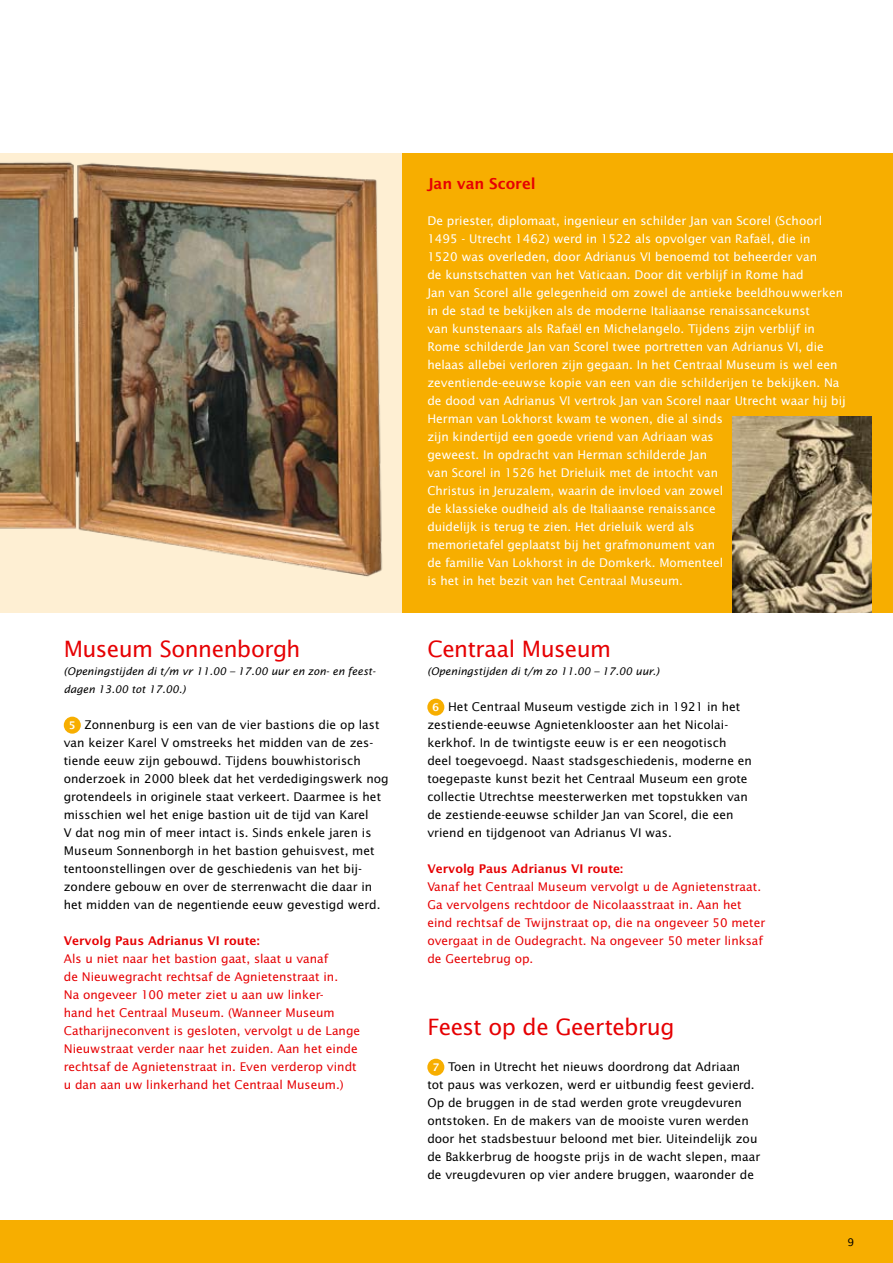
<style>
.page{position:relative;width:893px;height:1263px;background:#fff}
.page>*{position:absolute;margin:0;border:0;box-sizing:border-box;transform-origin:0 0}
.t1{font:22.5px "Lucida Sans";letter-spacing:-.025em;color:#e60003}
.t2{font:600 15px "Lucida Sans";color:#e60003}
.t3{font:12px/18px "Lucida Sans";color:#000}
.t4{font:12px/18px "Lucida Sans";color:#fff}
.t5{font:12px/18px "Lucida Sans";color:#e60003}
.t6{font:600 12px "Lucida Sans";color:#e60003}
.t7{font:italic 10.5px/18px "Lucida Sans";color:#000}
.t8{font:10.5px "Lucida Sans";color:#000}
.s1{font-weight:600;font-size:10.5px;color:#fff}
</style>
<div class="page">
<div style="left:402px;top:153px;width:491px;height:460px;background:#f7ae00"></div>
<div style="left:0;top:1220px;width:893px;height:43px;background:#f7ae00"></div>
<img style="left:0;top:153px;width:402px;height:460px">
<div style="left:64px;top:717px;width:17px;height:17px;background:#f7ae00;border-radius:50%"></div>
<img style="left:732px;top:417px;width:140px;height:195px">
<div style="left:427px;top:699px;width:17px;height:17px;background:#f7ae00;border-radius:50%"></div>
<div style="left:427px;top:1059px;width:17px;height:17px;background:#f7ae00;border-radius:50%"></div>
<h1 class="t1" style="left:64px;top:635px;width:238px">Museum Sonnenborgh</h1>
<p class="t7" style="left:64px;top:662px;width:312px">(Openingstijden di t/m vr 11.00 – 17.00 uur en zon- en feest&shy;dagen 13.00 tot 17.00.)</p>
<p class="t3" style="left:64px;top:715px;width:326px;text-indent:5px"><span class="s1">5</span> Zonnenburg is een van de vier bastions die op last van keizer Karel V omstreeks het midden van de zes&shy;tiende eeuw zijn gebouwd. Tijdens bouwhistorisch onderzoek in 2000 bleek dat het verdedigingswerk nog grotendeels in originele staat verkeert. Daarmee is het misschien wel het enige bastion uit de tijd van Karel<br>V dat nog min of meer intact is. Sinds enkele jaren is Museum Sonnenborgh in het bastion gehuisvest, met tentoonstellingen over de geschiedenis van het bij&shy;zondere gebouw en over de sterrenwacht die daar in het midden van de negentiende eeuw gevestigd werd.</p>
<p class="t6" style="left:64px;top:933px;width:197px">Vervolg Paus Adrianus VI route:</p>
<p class="t5" style="left:64px;top:949px;width:298px">Als u niet naar het bastion gaat, slaat u vanaf<br>de Nieuwegracht rechtsaf de Agnietenstraat in.<br>Na ongeveer 100 meter ziet u aan uw linker-<br>hand het Centraal Museum. (Wanneer Museum Catharijneconvent is gesloten, vervolgt u de Lange Nieuwstraat verder naar het zuiden. Aan het einde rechtsaf de Agnietenstraat in. Even verderop vindt u dan aan uw linkerhand het Centraal Museum.)</p>
<p class="t2" style="left:427px;top:175px;width:110px">Jan van Scorel</p>
<p class="t4" style="left:427px;top:211px;width:420px">De priester, diplomaat, ingenieur en schilder Jan van Scorel (Schoorl 1495 - Utrecht 1462) werd in 1522 als opvolger van Rafaël, die in<br>1520 was overleden, door Adrianus VI benoemd tot beheerder van<br>de kunstschatten van het Vaticaan. Door dit verblijf in Rome had<br>Jan van Scorel alle gelegenheid om zowel de antieke beeldhouwwerken in de stad te bekijken als de moderne Italiaanse renaissancekunst<br>van kunstenaars als Rafaël en Michelangelo. Tijdens zijn verblijf in Rome schilderde Jan van Scorel twee portretten van Adrianus VI, die helaas allebei verloren zijn gegaan. In het Centraal Museum is wel een zeventiende-eeuwse kopie van een van die schilderijen te bekijken. Na de dood van Adrianus VI vertrok Jan van Scorel naar Utrecht waar hij bij Herman van Lokhorst kwam te wonen, die al sinds<br>zijn kindertijd een goede vriend van Adriaan was<br>geweest. In opdracht van Herman schilderde Jan<br>van Scorel in 1526 het Drieluik met de intocht van<br>Christus in Jeruzalem, waarin de invloed van zowel<br>de klassieke oudheid als de Italiaanse renaissance<br>duidelijk is terug te zien. Het drieluik werd als<br>memorietafel geplaatst bij het grafmonument van<br>de familie Van Lokhorst in de Domkerk. Momenteel<br>is het in het bezit van het Centraal Museum.</p>
<h1 class="t1" style="left:427px;top:635px;width:185px">Centraal Museum</h1>
<p class="t7" style="left:427px;top:662px;width:233px">(Openingstijden di t/m zo 11.00 – 17.00 uur.)</p>
<p class="t3" style="left:427px;top:697px;width:326px;text-indent:5px"><span class="s1">6</span> Het Centraal Museum vestigde zich in 1921 in het zestiende-eeuwse Agnietenklooster aan het Nicolai&shy;kerkhof. In de twintigste eeuw is er een neogotisch deel toegevoegd. Naast stadsgeschiedenis, moderne en toegepaste kunst bezit het Centraal Museum een grote collectie Utrechtse meesterwerken met topstukken van de zestiende-eeuwse schilder Jan van Scorel, die een vriend en tijdgenoot van Adrianus VI was.</p>
<p class="t6" style="left:427px;top:861px;width:197px">Vervolg Paus Adrianus VI route:</p>
<p class="t5" style="left:427px;top:877px;width:339px">Vanaf het Centraal Museum vervolgt u de Agnietenstraat.<br>Ga vervolgens rechtdoor de Nicolaasstraat in. Aan het eind rechtsaf de Twijnstraat op, die na ongeveer 50 meter overgaat in de Oudegracht. Na ongeveer 50 meter linksaf de Geertebrug op.</p>
<h1 class="t1" style="left:427px;top:1013px;width:249px">Feest op de Geertebrug</h1>
<p class="t3" style="left:427px;top:1057px;width:334px;text-indent:5px"><span class="s1">7</span> Toen in Utrecht het nieuws doordrong dat Adriaan<br>tot paus was verkozen, werd er uitbundig feest gevierd.<br>Op de bruggen in de stad werden grote vreugdevuren ontstoken. En de makers van de mooiste vuren werden door het stadsbestuur beloond met bier. Uiteindelijk zou de Bakkerbrug de hoogste prijs in de wacht slepen, maar de vreugdevuren op vier andere bruggen, waaronder de</p>
<p class="t8" style="left:847px;top:1235px;width:8px">9</p>
</div>
